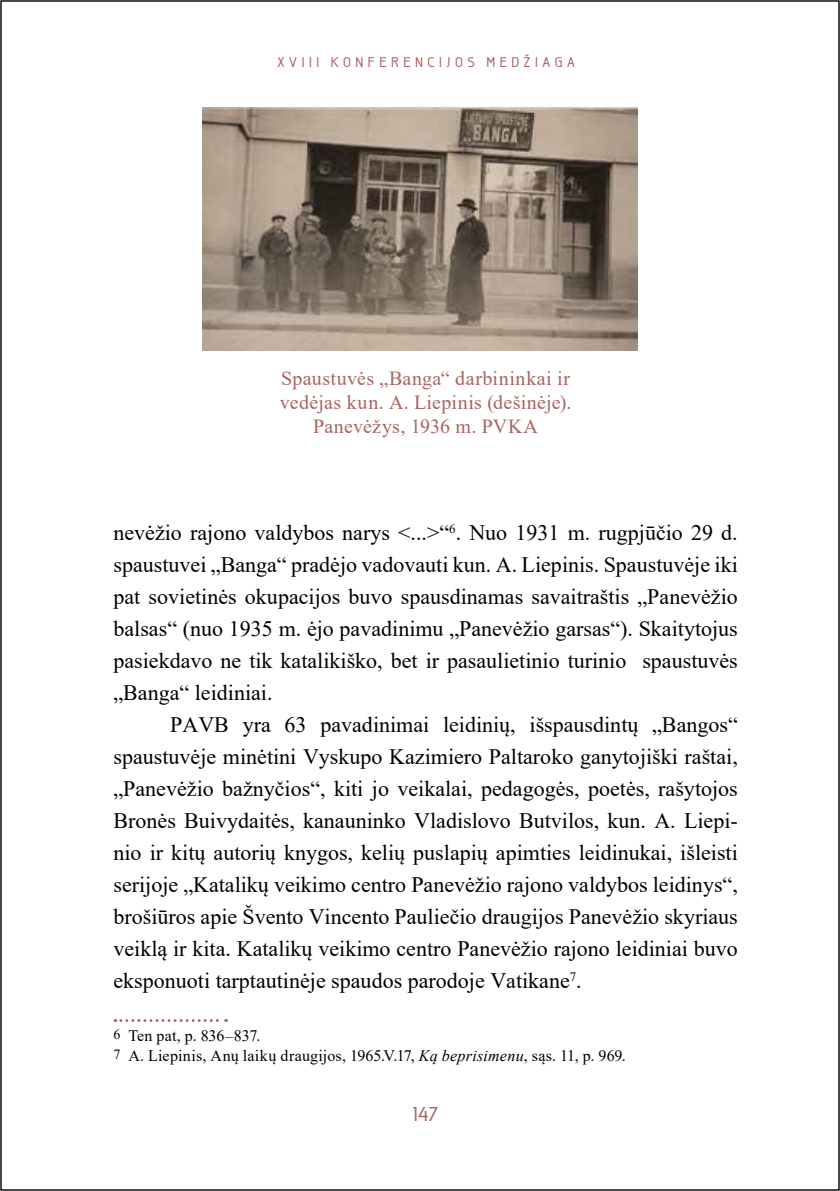
<style>
.page{position:relative;width:840px;height:1191px;background:#fff}
.page>*{position:absolute;margin:0;border:0;box-sizing:border-box;transform-origin:0 0}
.t1{font:22px/32px "Times New Roman";color:#000;text-align:justify}
.t2{font:20px/24px "Times New Roman";letter-spacing:.015em;color:#a96362;text-align:center}
.t3{font:500 20px "Galette";color:#a96362}
.t4{font:16px/20px "Times New Roman";letter-spacing:.01em;color:#000}
.t5{font:500 14px "Galette";letter-spacing:.33em;color:#a96362}
.s1{font-size:14px}
.s2{font-style:italic}
</style>
<div class="page">
<svg style="left:115px;top:1019px;width:111px;height:3px"></svg>
<img style="left:203px;top:108px;width:433px;height:243px">
<p class="t5" style="left:277px;top:54px;width:299px">XVIII KONFERENCIJOS MEDŽIAGA</p>
<p class="t2" style="left:280px;top:365px;width:293px">Spaustuvės „Banga“ darbininkai ir vedėjas kun. A. Liepinis (dešinėje).<br>Panevėžys, 1936 m. PVKA</p>
<p class="t1" style="left:113px;top:516px;width:625px">nevėžio rajono valdybos narys &lt;...&gt;“<sup>6</sup>. Nuo 1931 m. rugpjūčio 29 d. spaustuvei „Banga“ pradėjo vadovauti kun. A. Liepinis. Spaustuvėje iki pat sovietinės okupacijos buvo spausdinamas savaitraštis „Panevėžio balsas“ (nuo 1935 m. ėjo pavadinimu „Panevėžio garsas“). Skaitytojus pasiekdavo ne tik katalikiško, bet ir pasaulietinio turinio spaustuvės „Banga“ leidiniai.</p>
<p class="t1" style="left:113px;top:708px;width:625px;text-indent:57px">PAVB yra 63 pavadinimai leidinių, išspausdintų „Bangos“ spaustuvėje minėtini Vyskupo Kazimiero Paltaroko ganytojiški raštai, „Panevėžio bažnyčios“, kiti jo veikalai, pedagogės, poetės, rašytojos Bronės Buivydaitės, kanauninko Vladislovo Butvilos, kun. A. Liepi&shy;nio ir kitų autorių knygos, kelių puslapių apimties leidinukai, išleisti serijoje „Katalikų veikimo centro Panevėžio rajono valdybos leidinys“, brošiūros apie Švento Vincento Pauliečio draugijos Panevėžio skyriaus veiklą ir kita. Katalikų veikimo centro Panevėžio rajono leidiniai buvo eksponuoti tarptautinėje spaudos parodoje Vatikane<sup>7</sup>.</p>
<p class="t4" style="left:113px;top:1024px;width:513px"><span class="s1">6</span> Ten pat, p. 836–837.<br><span class="s1">7</span> A. Liepinis, Anų laikų draugijos, 1965.V.17, <span class="s2">Ką beprisimenu</span>, sąs. 11, p. 969.</p>
<p class="t3" style="left:412px;top:1101px;width:27px">147</p>
</div>
